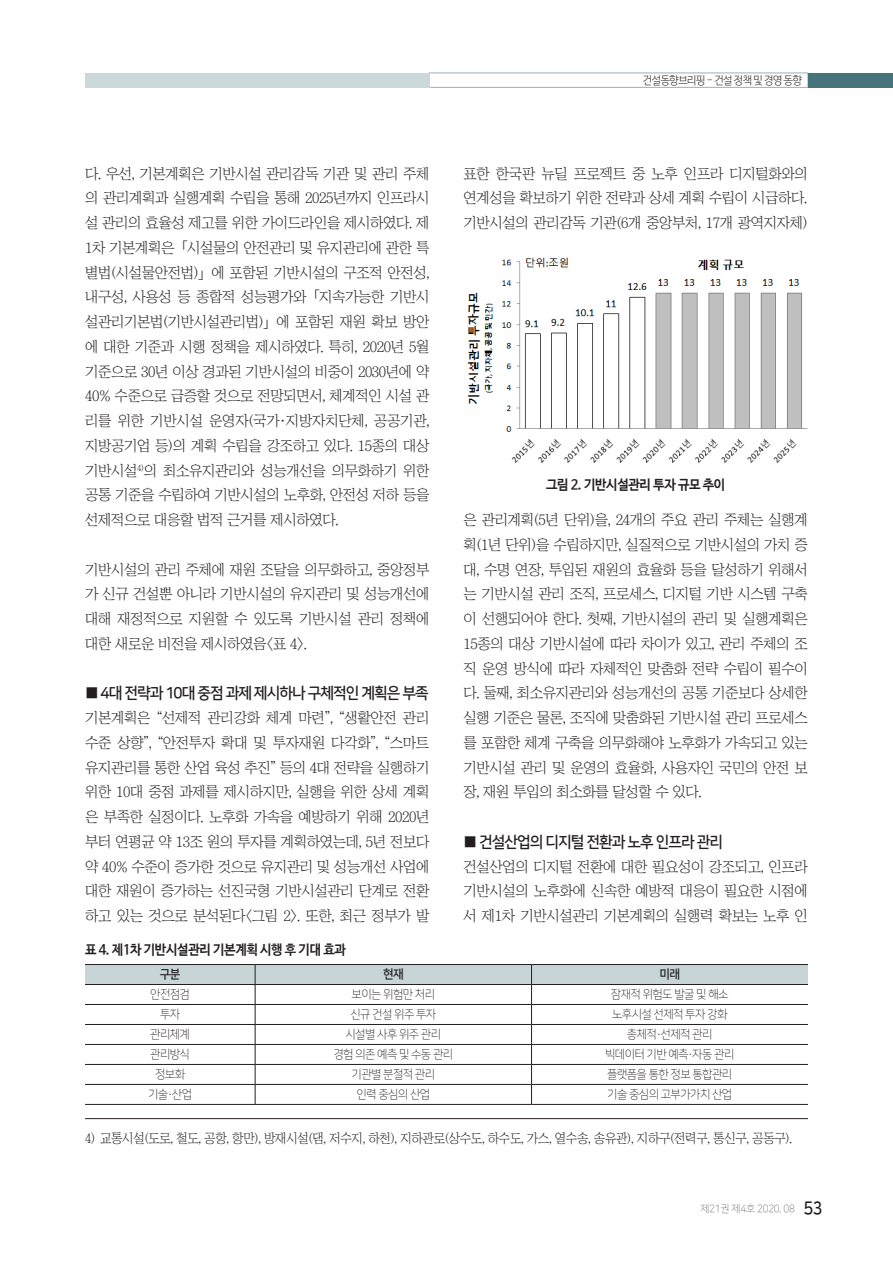
<style>
.page{position:relative;width:893px;height:1263px;background:#fff}
.page>*{position:absolute;margin:0;border:0;box-sizing:border-box;transform-origin:0 0}
.건설브리핑2-네모_타이틀{font:15.75px "Nanum Square B";letter-spacing:-.06em;color:#231f20;scale:.95 1}
.본문-신{font:14.7px/24.8px "Chosunilbo NM";letter-spacing:-.025em;color:#231f20;text-align:justify}
.표제목{font:700 13.5px "Nanum Barun Gothic";letter-spacing:-.025em;color:#231f20;scale:.95 1}
.그림제목{font:700 13.5px "Nanum Barun Gothic";letter-spacing:-.025em;color:#231f20;scale:.95 1}
.각주{font:13.2px "Chosunilbo NM";letter-spacing:-.025em;color:#231f20;scale:.95 1}
.표본문제목{font:12.3px "Nanum Square B";color:#231f20;scale:.95 1}
.표본문{font:12px "Nanum Square L";letter-spacing:-.05em;color:#231f20;scale:.95 1}
.t1{font:300 11.25px "Nanum Barun Gothic";letter-spacing:-.045em;color:#231f20;scale:.93 1}
.t2{font:10.5px "Nanum Square L";letter-spacing:-.025em;color:#6c6d70;scale:.95 1}
.s1{font-family:"Nanum Square B";font-size:18px;color:#231f20}
</style>
<div class="page">
<div style="left:429px;top:73px;width:379px;height:15px;border:1px solid #97b4b6"></div>
<div style="left:808px;top:73px;width:85px;height:15px;background:#47747b"></div>
<div style="left:85px;top:73px;width:345px;height:15px;background:#cbd9da"></div>
<hr style="left:85px;top:1118px;width:723px;height:1px;background:#231f20">
<svg style="left:85px;top:964px;width:723px;height:140px"></svg>
<hr style="left:85px;top:1104px;width:170px;height:1px;background:#231f20">
<hr style="left:255px;top:1104px;width:276px;height:1px;background:#231f20">
<hr style="left:531px;top:1104px;width:277px;height:1px;background:#231f20">
<img style="left:467px;top:257px;width:341px;height:206px">
<p class="본문-신" style="left:85px;top:161px;width:346px">다. 우선, 기본계획은 기반시설 관리감독 기관 및 관리 주체 의 관리계획과 실행계획 수립을 통해 2025년까지 인프라시 설 관리의 효율성 제고를 위한 가이드라인을 제시하였다. 제 1차 기본계획은「시설물의 안전관리 및 유지관리에 관한 특 별법(시설물안전법)」에 포함된 기반시설의 구조적 안전성, 내구성, 사용성 등 종합적 성능평가와「지속가능한 기반시 설관리기본법(기반시설관리법)」에 포함된 재원 확보 방안 에 대한 기준과 시행 정책을 제시하였다. 특히, 2020년 5월 기준으로 30년 이상 경과된 기반시설의 비중이 2030년에 약 40% 수준으로 급증할 것으로 전망되면서, 체계적인 시설 관 리를 위한 기반시설 운영자(국가·지방자치단체, 공공기관, 지방공기업 등)의 계획 수립을 강조하고 있다. 15종의 대상 기반시설<sup>4)</sup>의 최소유지관리와 성능개선을 의무화하기 위한 공통 기준을 수립하여 기반시설의 노후화, 안전성 저하 등을 선제적으로 대응할 법적 근거를 제시하였다.</p>
<p class="본문-신" style="left:85px;top:557px;width:346px">기반시설의 관리 주체에 재원 조달을 의무화하고, 중앙정부 가 신규 건설뿐 아니라 기반시설의 유지관리 및 성능개선에 대해 재정적으로 지원할 수 있도록 기반시설 관리 정책에 대한 새로운 비전을 제시하였음&lt;표 4&gt;.</p>
<p class="건설브리핑2-네모_타이틀" style="left:85px;top:685px;width:363px">■ 4대 전략과 10대 중점 과제 제시하나 구체적인 계획은 부족</p>
<p class="본문-신" style="left:85px;top:705px;width:346px">기본계획은 “선제적 관리강화 체계 마련”, “생활안전 관리 수준 상향”, “안전투자 확대 및 투자재원 다각화”, “스마트 유지관리를 통한 산업 육성 추진” 등의 4대 전략을 실행하기 위한 10대 중점 과제를 제시하지만, 실행을 위한 상세 계획 은 부족한 실정이다. 노후화 가속을 예방하기 위해 2020년 부터 연평균 약 13조 원의 투자를 계획하였는데, 5년 전보다 약 40% 수준이 증가한 것으로 유지관리 및 성능개선 사업에 대한 재원이 증가하는 선진국형 기반시설관리 단계로 전환 하고 있는 것으로 분석된다&lt;그림 2&gt;. 또한, 최근 정부가 발</p>
<p class="t1" style="left:643px;top:74px;width:173px">건설동향브리핑 - 건설 정책 및 경영 동향</p>
<p class="본문-신" style="left:463px;top:161px;width:346px">표한 한국판 뉴딜 프로젝트 중 노후 인프라 디지털화와의 연계성을 확보하기 위한 전략과 상세 계획 수립이 시급하다.</p>
<p class="본문-신" style="left:463px;top:210px;width:346px">기반시설의 관리감독 기관(6개 중앙부처, 17개 광역지자체)</p>
<p class="그림제목" style="left:546px;top:477px;width:190px">그림 2. 기반시설관리 투자 규모 추이</p>
<p class="본문-신" style="left:463px;top:507px;width:346px">은 관리계획(5년 단위)을, 24개의 주요 관리 주체는 실행계 획(1년 단위)을 수립하지만, 실질적으로 기반시설의 가치 증 대, 수명 연장, 투입된 재원의 효율화 등을 달성하기 위해서 는 기반시설 관리 조직, 프로세스, 디지털 기반 시스템 구축 이 선행되어야 한다. 첫째, 기반시설의 관리 및 실행계획은 15종의 대상 기반시설에 따라 차이가 있고, 관리 주체의 조 직 운영 방식에 따라 자체적인 맞춤화 전략 수립이 필수이 다. 둘째, 최소유지관리와 성능개선의 공통 기준보다 상세한 실행 기준은 물론, 조직에 맞춤화된 기반시설 관리 프로세스 를 포함한 체계 구축을 의무화해야 노후화가 가속되고 있는 기반시설 관리 및 운영의 효율화, 사용자인 국민의 안전 보 장, 재원 투입의 최소화를 달성할 수 있다.</p>
<p class="건설브리핑2-네모_타이틀" style="left:463px;top:833px;width:275px">■ 건설산업의 디지털 전환과 노후 인프라 관리</p>
<p class="본문-신" style="left:463px;top:854px;width:346px">건설산업의 디지털 전환에 대한 필요성이 강조되고, 인프라 기반시설의 노후화에 신속한 예방적 대응이 필요한 시점에 서 제1차 기반시설관리 기본계획의 실행력 확보는 노후 인</p>
<p class="표제목" style="left:85px;top:942px;width:276px">표 4. 제1차 기반시설관리 기본계획 시행 후 기대 효과</p>
<p class="표본문제목" style="left:160px;top:968px;width:23px">구분</p>
<p class="표본문제목" style="left:383px;top:968px;width:23px">현재</p>
<p class="표본문제목" style="left:659px;top:968px;width:23px">미래</p>
<p class="표본문" style="left:150px;top:988px;width:43px">안전점검</p>
<p class="표본문" style="left:352px;top:988px;width:89px">보이는 위험만 처리</p>
<p class="표본문" style="left:611px;top:988px;width:125px">잠재적 위험도 발굴 및 해소</p>
<p class="표본문" style="left:160px;top:1008px;width:23px">투자</p>
<p class="표본문" style="left:350px;top:1008px;width:92px">신규 건설 위주 투자</p>
<p class="표본문" style="left:612px;top:1008px;width:123px">노후시설 선제적 투자 강화</p>
<p class="표본문" style="left:150px;top:1028px;width:43px">관리체계</p>
<p class="표본문" style="left:345px;top:1028px;width:102px">시설별 사후 위주 관리</p>
<p class="표본문" style="left:627px;top:1028px;width:92px">총체적·선제적 관리</p>
<p class="표본문" style="left:150px;top:1048px;width:43px">관리방식</p>
<p class="표본문" style="left:333px;top:1048px;width:128px">경험 의존 예측 및 수동 관리</p>
<p class="표본문" style="left:605px;top:1048px;width:138px">빅데이터 기반 예측·자동 관리</p>
<p class="표본문" style="left:155px;top:1068px;width:33px">정보화</p>
<p class="표본문" style="left:352px;top:1068px;width:89px">기관별 분절적 관리</p>
<p class="표본문" style="left:607px;top:1068px;width:133px">플랫폼을 통한 정보 통합관리</p>
<p class="표본문" style="left:148px;top:1088px;width:48px">기술·산업</p>
<p class="표본문" style="left:356px;top:1088px;width:79px">인력 중심의 산업</p>
<p class="표본문" style="left:607px;top:1088px;width:133px">기술 중심의 고부가가치 산업</p>
<p class="각주" style="left:85px;top:1131px;width:746px">4) 교통시설(도로, 철도, 공항, 항만), 방재시설(댐, 저수지, 하천), 지하관로(상수도, 하수도, 가스, 열수송, 송유관), 지하구(전력구, 통신구, 공동구).</p>
<p class="t2" style="left:700px;top:1203px;width:130px">제21권 제4호 2020. 08 <span class="s1">53</span></p>
</div>
